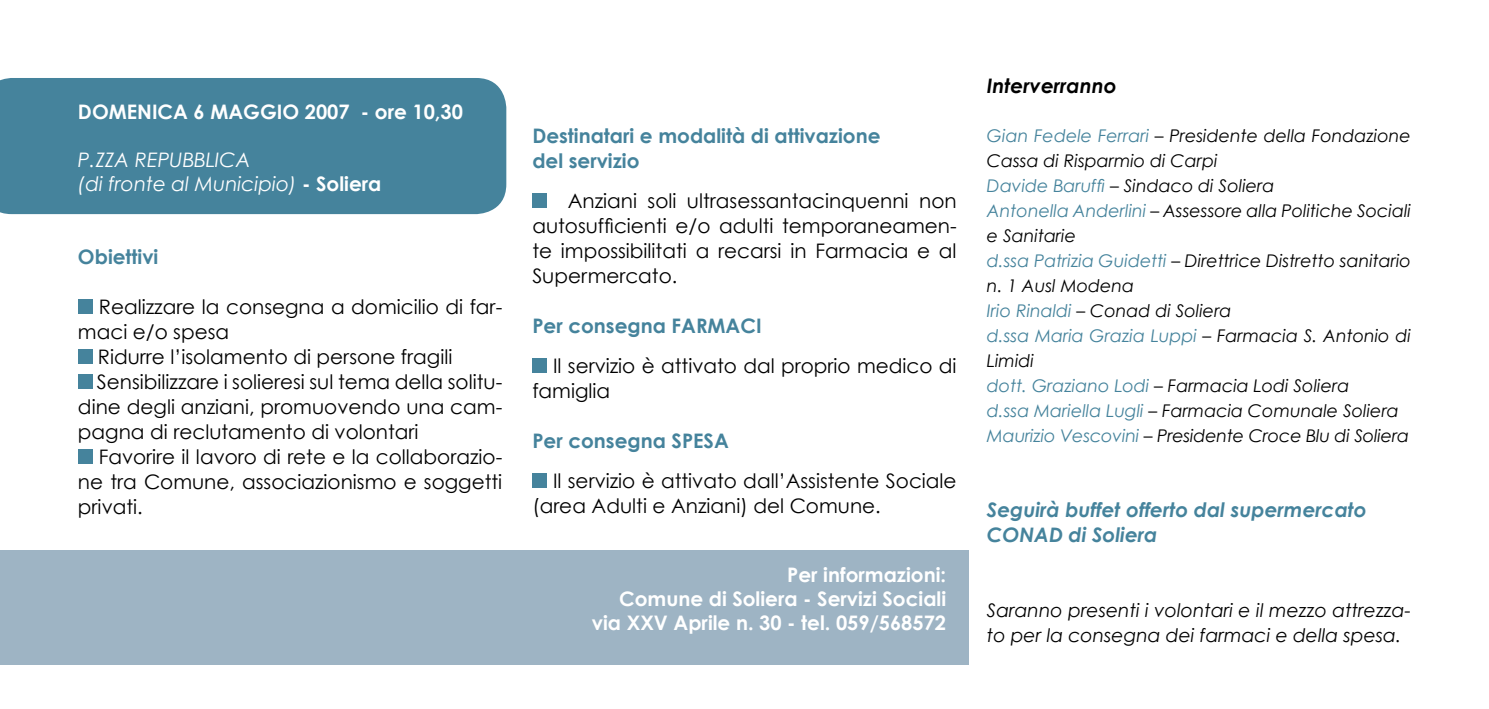
<style>
.page{position:relative;width:1489px;height:709px;background:#fff}
.page>*{position:absolute;margin:0;border:0;box-sizing:border-box;transform-origin:0 0}
.t1{font:20px/25px "Century Gothic";color:#000}
.t2{font:700 20px/24px "Century Gothic";color:#fff;text-align:right}
.t3{font:700 20px/25px "Century Gothic";color:#45839c}
.t4{font:italic 700 20px/25px "Century Gothic";color:#45839c}
.t5{font:italic 20px/24px "Century Gothic";color:#fff}
.t6{font:italic 700 20px "Century Gothic";color:#000}
.t7{font:italic 18.75px/25px "Century Gothic";color:#000}
.t8{font:italic 17.5px/25px "Century Gothic";color:#000}
.s1{font-weight:700;font-style:normal}
.s2{color:#45839c}
</style>
<div class="page">
<div style="left:0;top:78px;width:506px;height:136px;background:#45839c"></div>
<div style="left:78px;top:299px;width:14px;height:15px;background:#45839c"></div>
<div style="left:78px;top:349px;width:14px;height:15px;background:#45839c"></div>
<div style="left:78px;top:374px;width:14px;height:15px;background:#45839c"></div>
<div style="left:78px;top:449px;width:14px;height:15px;background:#45839c"></div>
<div style="left:532px;top:193px;width:14px;height:15px;background:#45839c"></div>
<div style="left:532px;top:358px;width:14px;height:15px;background:#45839c"></div>
<div style="left:532px;top:473px;width:14px;height:15px;background:#45839c"></div>
<div style="left:0;top:550px;width:968px;height:114px;background:#9eb4c4"></div>
<p class="t2" style="left:78px;top:99px;width:386px">DOMENICA 6 MAGGIO 2007 - ore 10,30</p>
<p class="t5" style="left:78px;top:147px;width:305px">P.ZZA REPUBBLICA<br>(di fronte al Municipio) <span class="s1">- Soliera</span></p>
<p class="t3" style="left:78px;top:244px;width:82px">Obiettivi</p>
<p class="t1" style="left:99px;top:294px;width:405px">Realizzare la consegna a domicilio di far-</p>
<p class="t1" style="left:78px;top:319px;width:153px">maci e/o spesa</p>
<p class="t1" style="left:98px;top:344px;width:356px">Ridurre l’isolamento di persone fragili</p>
<p class="t1" style="left:97px;top:369px;width:407px">Sensibilizzare i solieresi sul tema della solitu-</p>
<p class="t1" style="left:78px;top:394px;width:426px">dine degli anziani, promuovendo una cam-</p>
<p class="t1" style="left:78px;top:419px;width:342px">pagna di reclutamento di volontari</p>
<p class="t1" style="left:99px;top:444px;width:405px">Favorire il lavoro di rete e la collaborazio-</p>
<p class="t1" style="left:78px;top:469px;width:426px">ne tra Comune, associazionismo e soggetti</p>
<p class="t1" style="left:78px;top:494px;width:66px">privati.</p>
<p class="t3" style="left:532px;top:122px;width:349px">Destinatari e modalità di attivazione del servizio</p>
<p class="t1" style="left:532px;top:188px;width:426px;text-align:justify;text-indent:35px">Anziani soli ultrasessantacinquenni non autosufficienti e/o adulti temporaneamen&shy;te impossibilitati a recarsi in Farmacia e al Supermercato.</p>
<p class="t3" style="left:532px;top:312px;width:231px">Per consegna FARMACI</p>
<p class="t1" style="left:532px;top:353px;width:426px;text-indent:21px">Il servizio è attivato dal proprio medico di famiglia</p>
<p class="t3" style="left:532px;top:427px;width:198px">Per consegna SPESA</p>
<p class="t1" style="left:532px;top:468px;width:426px;text-indent:21px">Il servizio è attivato dall’Assistente Sociale (area Adulti e Anziani) del Comune.</p>
<p class="t2" style="left:592px;top:562px;width:356px">Per informazioni:<br>Comune di Soliera - Servizi Sociali via XXV Aprile n. 30 - tel. 059/568572</p>
<p class="t6" style="left:986px;top:73px;width:131px">Interverranno</p>
<p class="t8" style="left:986px;top:123px;width:425px"><span class="s2">Gian Fedele Ferrari</span> – Presidente della Fondazione Cassa di Risparmio di Carpi<br><span class="s2">Davide Baruffi</span> – Sindaco di Soliera<br><span class="s2">Antonella Anderlini</span> – Assessore alla Politiche Sociali e Sanitarie<br><span class="s2">d.ssa Patrizia Guidetti</span> – Direttrice Distretto sanitario n. 1 Ausl Modena<br><span class="s2">Irio Rinaldi</span> – Conad di Soliera<br><span class="s2">d.ssa Maria Grazia Luppi</span> – Farmacia S. Antonio di Limidi<br><span class="s2">dott. Graziano Lodi</span> – Farmacia Lodi Soliera<br><span class="s2">d.ssa Mariella Lugli</span> – Farmacia Comunale Soliera <span class="s2">Maurizio Vescovini</span> – Presidente Croce Blu di Soliera</p>
<p class="t4" style="left:986px;top:497px;width:381px">Seguirà buffet offerto dal supermercato<br>CONAD di Soliera</p>
<p class="t7" style="left:986px;top:597px;width:425px">Saranno presenti i volontari e il mezzo attrezza&shy;to per la consegna dei farmaci e della spesa.</p>
</div>
